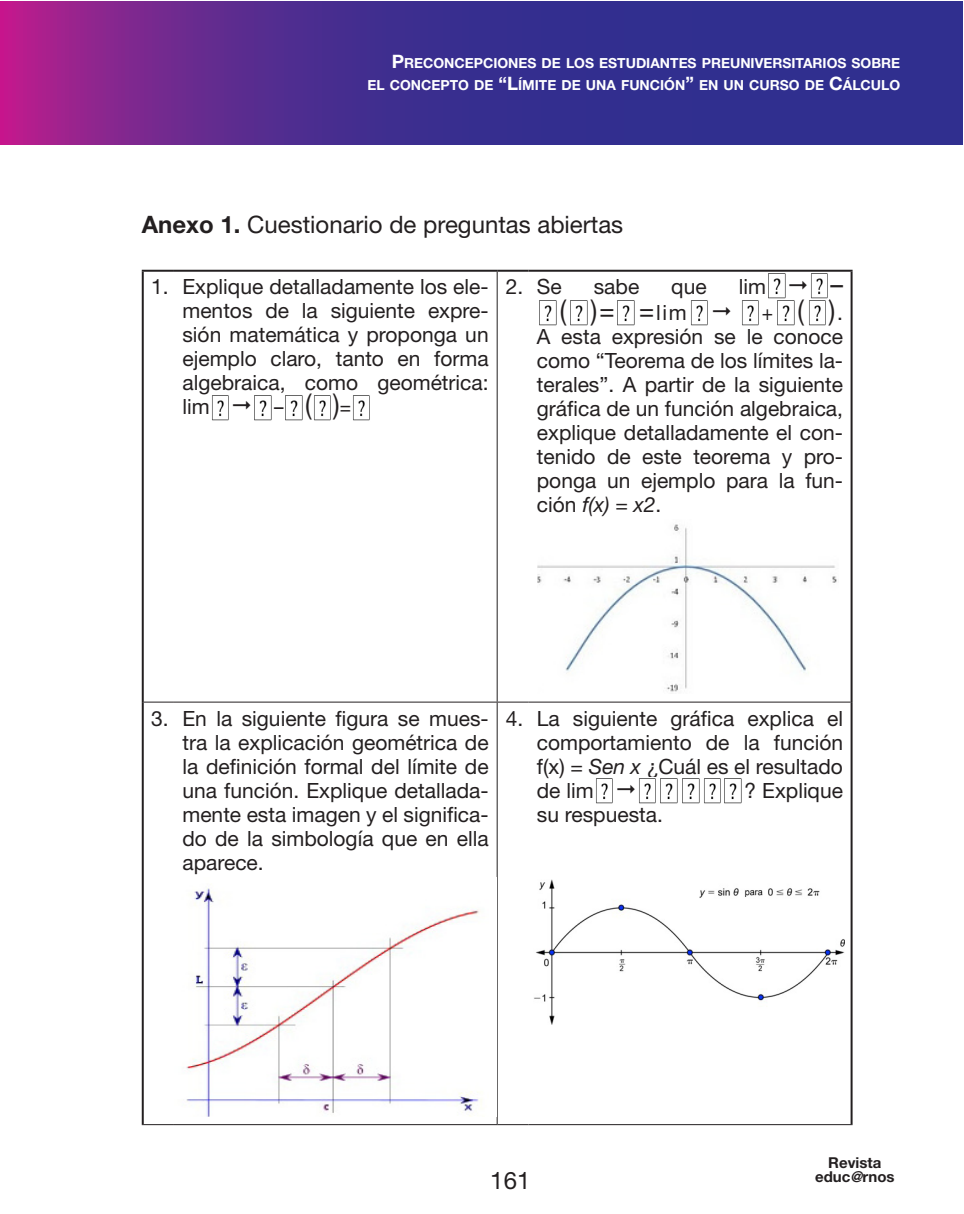
<style>
.page{position:relative;width:964px;height:1214px;background:#fff}
.page>*{position:absolute;margin:0;border:0;box-sizing:border-box;transform-origin:0 0}
.t1{font:28px "Helvetica Neue LT Std";color:#231f20;scale:.9 1}
.t2{font:24px "Helvetica Neue LT Std";color:#231f20}
.t3{font:21px/24px "Helvetica Neue LT Std";color:#231f20;text-align:justify}
.t4{font:21px/24px "Helvetica Neue LT Std";color:#231f20;text-align:justify;scale:.9 1}
.t5{font:700 15px/14px "Helvetica Neue LT Std";color:#231f20;text-align:center}
.t6{font:700 13.8px/22.2px "Helvetica Neue LT Std";color:#fff;text-align:right}
.s1{font-size:18.4px}
.s2{font-weight:700}
.s3{font-size:28px}
.s4{font-size:21px}
.s5{font-style:italic}
</style>
<div class="page">
<svg style="left:0;top:1px;width:962px;height:144px;background:#4c2c8e"></svg>
<hr style="left:142px;top:270px;width:32px;height:2px;background:#231f20">
<hr style="left:142px;top:272px;width:2px;height:430px;background:#231f20">
<hr style="left:174px;top:270px;width:323px;height:2px;background:#231f20">
<hr style="left:497px;top:270px;width:31px;height:2px;background:#231f20">
<hr style="left:528px;top:270px;width:324px;height:2px;background:#231f20">
<hr style="left:850px;top:272px;width:2px;height:430px;background:#231f20">
<hr style="left:142px;top:702px;width:2px;height:421px;background:#231f20">
<hr style="left:850px;top:702px;width:2px;height:421px;background:#231f20">
<hr style="left:497px;top:272px;width:1px;height:429px;background:#231f20">
<hr style="left:144px;top:701px;width:30px;height:1px;background:#231f20">
<hr style="left:174px;top:701px;width:323px;height:1px;background:#231f20">
<hr style="left:497px;top:701px;width:31px;height:1px;background:#231f20">
<hr style="left:497px;top:702px;width:1px;height:421px;background:#231f20">
<hr style="left:528px;top:701px;width:322px;height:1px;background:#231f20">
<hr style="left:142px;top:1123px;width:32px;height:1px;background:#231f20">
<hr style="left:174px;top:1123px;width:323px;height:1px;background:#231f20">
<hr style="left:497px;top:1123px;width:31px;height:1px;background:#231f20">
<hr style="left:528px;top:1123px;width:324px;height:1px;background:#231f20">
<img style="left:538px;top:524px;width:299px;height:168px">
<img style="left:183px;top:888px;width:299px;height:227px">
<img style="left:534px;top:879px;width:310px;height:144px">
<img style="left:212px;top:395px;width:17px;height:26px">
<img style="left:254px;top:395px;width:18px;height:26px">
<img style="left:285px;top:395px;width:18px;height:26px">
<img style="left:314px;top:395px;width:17px;height:26px">
<img style="left:353px;top:395px;width:17px;height:26px">
<img style="left:768px;top:273px;width:18px;height:26px">
<img style="left:811px;top:273px;width:17px;height:26px">
<img style="left:809px;top:300px;width:17px;height:26px">
<img style="left:777px;top:300px;width:18px;height:26px">
<img style="left:742px;top:300px;width:17px;height:26px">
<img style="left:691px;top:300px;width:17px;height:26px">
<img style="left:617px;top:300px;width:18px;height:26px">
<img style="left:570px;top:300px;width:18px;height:26px">
<img style="left:539px;top:300px;width:18px;height:26px">
<img style="left:596px;top:778px;width:17px;height:26px">
<img style="left:639px;top:778px;width:17px;height:26px">
<img style="left:660px;top:778px;width:18px;height:26px">
<img style="left:682px;top:778px;width:18px;height:26px">
<img style="left:704px;top:778px;width:17px;height:26px">
<img style="left:724px;top:778px;width:18px;height:26px">
<p class="t6" style="left:367px;top:52px;width:534px"><span class="s1">P</span>RECONCEPCIONES DE LOS ESTUDIANTES PREUNIVERSITARIOS SOBRE<br>EL CONCEPTO DE <span class="s1">“L</span>ÍMITE DE UNA FUNCIÓN<span class="s1">”</span> EN UN CURSO DE <span class="s1">C</span>ÁLCULO</p>
<p class="t2" style="left:142px;top:210px;width:483px"><span class="s2">Anexo 1.</span> Cuestionario de preguntas abiertas</p>
<p class="t3" style="left:182px;top:274px;width:308px;text-indent:-31px">1. Explique detalladamente los ele&shy;mentos de la siguiente expre&shy;sión matemática y proponga un ejemplo claro, tanto en forma algebraica, como geométrica: lim</p>
<p class="t4" style="left:274px;top:394px;width:87px">– <span class="s3">()</span>=</p>
<p class="t3" style="left:506px;top:274px;width:58px">2. Se</p>
<p class="t3" style="left:594px;top:274px;width:47px">sabe</p>
<p class="t3" style="left:671px;top:274px;width:37px">que</p>
<p class="t3" style="left:739px;top:274px;width:29px">lim</p>
<h1 class="t1" style="left:830px;top:267px;width:15px">–</h1>
<h1 class="t1" style="left:560px;top:293px;width:143px">( )= =<span class="s4">lim</span></h1>
<p class="t4" style="left:537px;top:300px;width:342px;text-indent:225px">+ <span class="s3">()</span>.<br>A esta expresión se le conoce como “Teorema de los límites la&shy;terales”. A partir de la siguiente gráfica de un función algebraica, explique detalladamente el con&shy;tenido de este teorema y pro&shy;ponga un ejemplo para la fun&shy;ción <span class="s5">f(x) = x2</span>.</p>
<p class="t3" style="left:182px;top:705px;width:308px;text-indent:-31px">3. En la siguiente figura se mues&shy;tra la explicación geométrica de la definición formal del límite de una función. Explique detallada&shy;mente esta imagen y el significa&shy;do de la simbología que en ella aparece.</p>
<p class="t3" style="left:537px;top:705px;width:308px;text-indent:-31px">4. La siguiente gráfica explica el comportamiento de la función f(x) = <span class="s5">Sen x</span> ¿Cuál es el resultado de lim</p>
<p class="t3" style="left:744px;top:777px;width:100px">? Explique</p>
<p class="t3" style="left:537px;top:801px;width:128px">su respuesta.</p>
<p class="t2" style="left:490px;top:1165px;width:42px">161</p>
<p class="t5" style="left:815px;top:1155px;width:81px">Revista educ<span class="s5">@</span>rnos</p>
</div>
